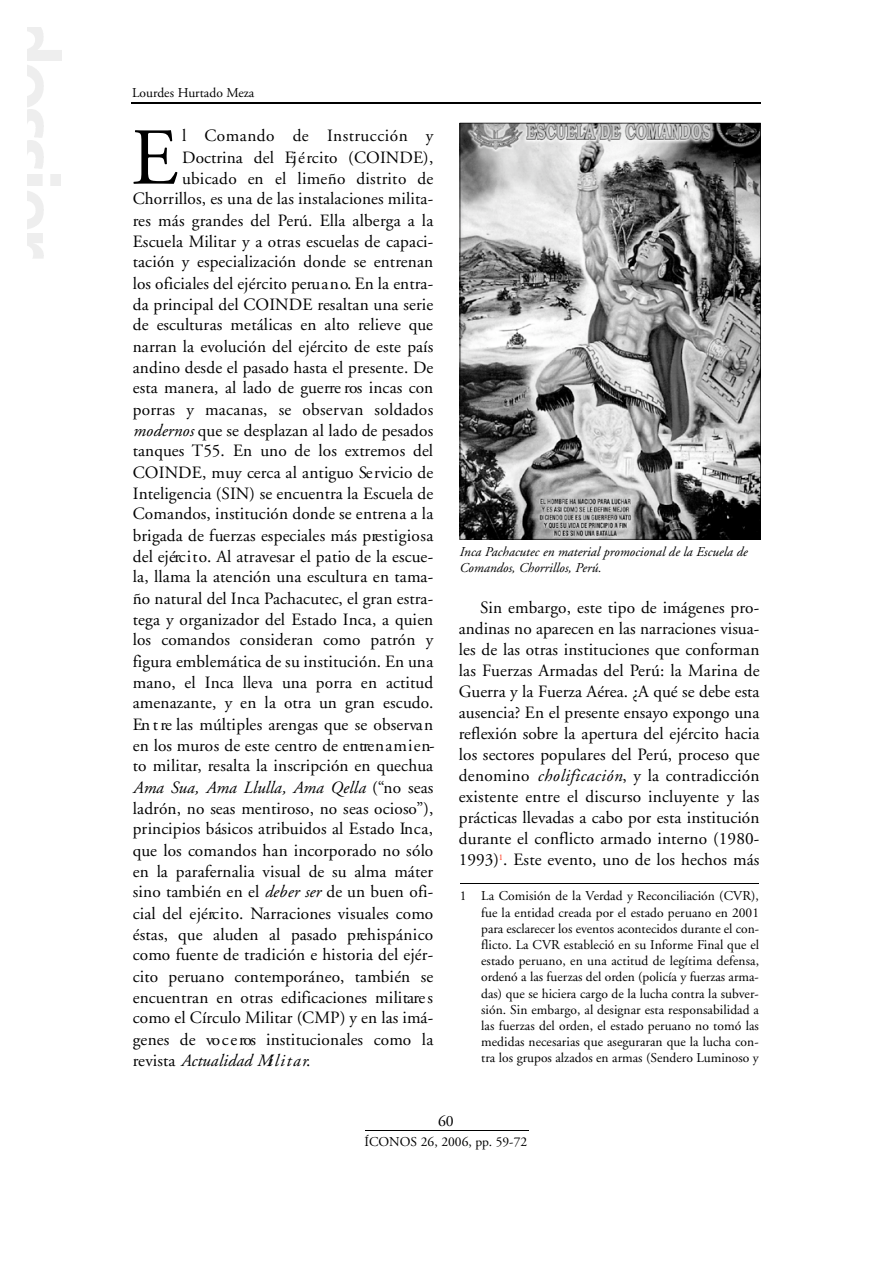
<style>
.page{position:relative;width:893px;height:1263px;background:#fff}
.page>*{position:absolute;margin:0;border:0;box-sizing:border-box;transform-origin:0 0}
.t1{font:80.55px "Adobe Garamond";color:#000}
.t2{font:17.25px/21px "Adobe Garamond";color:#000;text-align:justify}
.t3{font:italic 17.25px "Adobe Garamond";color:#000}
.t4{font:17.25px "Adobe Garamond";letter-spacing:.03em;color:#000}
.t5{font:15.75px "Adobe Garamond";color:#000}
.t6{font:13.5px/16.2px "Adobe Garamond";color:#000;text-align:justify}
.t7{font:italic 13.5px/16.2px "Adobe Garamond";color:#000}
.s1{font-style:italic}
.s2{font-style:normal}
</style>
<div class="page">
<hr style="left:131px;top:102px;width:629px;height:1px;background:#000">
<hr style="left:365px;top:1130px;width:163px;height:1px;background:#000">
<svg style="left:459px;top:123px;width:301px;height:417px;background:#919191"></svg>
<hr style="left:460px;top:883px;width:299px;height:1px;background:#000">
<p class="t6" style="left:132px;top:86px;width:124px">Lourdes Hurtado Meza</p>
<h1 class="t1" style="left:131px;top:126px;width:49px">E</h1>
<p class="t4" style="left:182px;top:129px;width:252px">l Comando de In s trucción y</p>
<p class="t2" style="left:182px;top:148px;width:252px">Doctrina del Ej é rcito (COINDE),</p>
<p class="t2" style="left:182px;top:169px;width:252px">ubicado en el limeño distrito de</p>
<p class="t2" style="left:133px;top:190px;width:302px">Chorrillos, es una de las instalaciones milita-</p>
<p class="t2" style="left:133px;top:211px;width:302px">res más grandes del Perú. Ella alberga a la</p>
<p class="t2" style="left:133px;top:232px;width:302px">Escuela Militar y a otras escuelas de capaci-</p>
<p class="t2" style="left:133px;top:253px;width:302px">tación y especialización donde se entre n a n</p>
<p class="t2" style="left:133px;top:274px;width:302px">los oficiales del ejército peru a n o. En la entra-</p>
<p class="t2" style="left:133px;top:295px;width:302px">da principal del COINDE resaltan una serie</p>
<p class="t2" style="left:133px;top:316px;width:301px">de esculturas metálicas en alto re lie ve que</p>
<p class="t2" style="left:133px;top:337px;width:302px">narran la evolución del ejército de este país</p>
<p class="t2" style="left:133px;top:358px;width:302px">andino desde el pasado hasta el presente. De</p>
<p class="t2" style="left:133px;top:379px;width:302px">esta manera, al lado de guerre ros incas con</p>
<p class="t2" style="left:133px;top:400px;width:302px">porras y macanas, se observan soldados</p>
<p class="t2" style="left:133px;top:421px;width:302px"><span class="s1">m o d ernos</span> que se desplazan al lado de pesados</p>
<p class="t2" style="left:133px;top:442px;width:302px">tanques T55. En uno de los extremos del</p>
<p class="t2" style="left:133px;top:463px;width:302px">COINDE, muy cerca al antiguo Se rvicio de</p>
<p class="t2" style="left:133px;top:484px;width:302px">Inteligencia (SIN) se encuentra la Escuela de</p>
<p class="t2" style="left:133px;top:505px;width:302px">Comandos, institución donde se entrena a la</p>
<p class="t2" style="left:133px;top:526px;width:302px">brigada de fuerzas especiales más pre stig io sa</p>
<p class="t2" style="left:133px;top:547px;width:302px">del ejérc i t o. Al atravesar el patio de la escue-</p>
<p class="t2" style="left:133px;top:568px;width:302px">la, llama la atención una escultura en tama-</p>
<p class="t2" style="left:133px;top:589px;width:302px">ño natural del Inca Pachacutec, el gran estra-</p>
<p class="t2" style="left:133px;top:610px;width:302px">tega y organizador del Estado Inca, a quien</p>
<p class="t2" style="left:133px;top:631px;width:302px">los comandos consideran como patrón y</p>
<p class="t2" style="left:133px;top:652px;width:302px">figura emblemática de su institución. En una</p>
<p class="t2" style="left:133px;top:673px;width:302px">mano, el Inca lleva una porra en actitud</p>
<p class="t2" style="left:133px;top:694px;width:302px">amenazante, y en la otra un gran escudo.</p>
<p class="t2" style="left:133px;top:715px;width:302px">En t re las múltiples arengas que se observa n</p>
<p class="t2" style="left:133px;top:736px;width:303px">en los muros de este centro de entre n a m i e n-</p>
<p class="t2" style="left:133px;top:757px;width:302px">to militar, resalta la inscripción en quechua</p>
<p class="t3" style="left:133px;top:780px;width:302px">Ama Sua, Ama Llulla, Ama Qella <span class="s2">(“no seas</span></p>
<p class="t2" style="left:133px;top:799px;width:302px">ladrón, no seas mentiroso, no seas ocioso” ),</p>
<p class="t2" style="left:133px;top:820px;width:302px">principios básicos atribuidos al Estado In c a ,</p>
<p class="t2" style="left:133px;top:841px;width:302px">que los comandos han incorporado no sólo</p>
<p class="t2" style="left:133px;top:862px;width:302px">en la parafernalia visual de su alma máter</p>
<p class="t2" style="left:133px;top:883px;width:302px">sino también en el <span class="s1">deber ser</span> de un buen ofi-</p>
<p class="t2" style="left:133px;top:904px;width:302px">cial del ejérc it o. Narraciones visuales como</p>
<p class="t2" style="left:133px;top:925px;width:302px">éstas, que aluden al pasado pre h isp á n ic o</p>
<p class="t2" style="left:133px;top:946px;width:302px">como fuente de tradición e historia del ejér-</p>
<p class="t2" style="left:133px;top:967px;width:302px">cito peruano contemporáneo, también se</p>
<p class="t2" style="left:133px;top:988px;width:302px">encuentran en otras edificaciones militare s</p>
<p class="t2" style="left:133px;top:1009px;width:302px">como el Círculo Militar (CMP) y en las imá-</p>
<p class="t2" style="left:133px;top:1030px;width:302px">genes de vo c e ros institucionales como la</p>
<p class="t3" style="left:133px;top:1053px;width:179px"><span class="s2">revista</span> Actualidad Mi l i t a r<span class="s2">.</span></p>
<p class="t7" style="left:459px;top:545px;width:289px">Inca Pachacutec en material promocional de la Escuela de<br>Comandos, Chorrillos, Perú.</p>
<p class="t2" style="left:459px;top:599px;width:302px;text-indent:21px">Sin embargo, este tipo de imágenes pro&shy;andinas no aparecen en las narraciones visua&shy;les de las otras instituciones que conforman las Fuerzas Armadas del Perú: la Marina de Guerra y la Fuerza Aérea. ¿A qué se debe esta ausencia? En el presente ensayo expongo una reflexión sobre la apertura del ejército hacia los sectores populares del Perú, proceso que denomino <span class="s1">cholificación</span>, y la contradicción existente entre el discurso incluyente y las prácticas llevadas a cabo por esta institución durante el conflicto armado interno (1980- 1993)<sup>1</sup>. Este evento, uno de los hechos más</p>
<p class="t6" style="left:481px;top:889px;width:279px;text-indent:-21px">1 La Comisión de la Verdad y Reconciliación (CVR), fue la entidad creada por el estado peruano en 2001 para esclarecer los eventos acontecidos durante el con&shy;flicto. La CVR estableció en su Informe Final que el estado peruano, en una actitud de legítima defensa, ordenó a las fuerzas del orden (policía y fuerzas arma&shy;das) que se hiciera cargo de la lucha contra la subver&shy;sión. Sin embargo, al designar esta responsabilidad a las fuerzas del orden, el estado peruano no tomó las medidas necesarias que aseguraran que la lucha con&shy;tra los grupos alzados en armas (Sendero Luminoso y</p>
<p class="t5" style="left:438px;top:1115px;width:17px">60</p>
<p class="t6" style="left:364px;top:1134px;width:164px">ÍCONOS 26, 2006, pp. 59-72</p>
</div>
